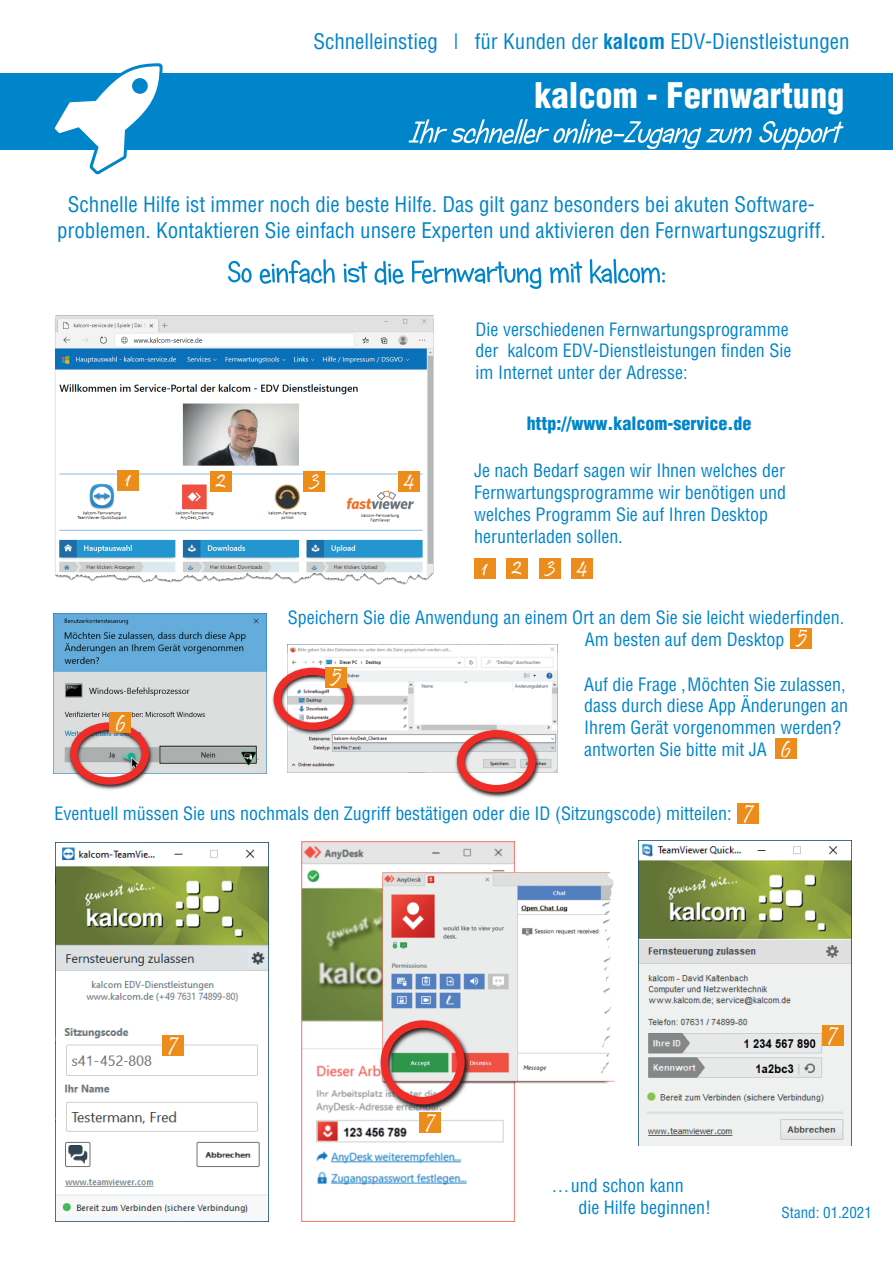
<style>
.page{position:relative;width:893px;height:1263px;background:#fff}
.page>*{position:absolute;margin:0;border:0;box-sizing:border-box;transform-origin:0 0}
.t1{font:900 condensed 34.5px "Helvetica";color:#fff}
.t2{font:22.5px "Pristina";color:#fff}
.t3{font:condensed 21px/25.5px "Helvetica";color:#0084ca;text-align:center}
.t4{font:condensed 18px/21.9px "Helvetica";color:#0084ca}
.t5{font:900 condensed 18px "Helvetica";color:#0084ca}
.t6{font:condensed 15px "Helvetica";color:#0084ca}
.s1{font-weight:700}
</style>
<div class="page">
<img style="left:288px;top:645px;width:270px;height:127px">
<div style="left:0;top:74px;width:893px;height:76px;background:#0084ca"></div>
<svg style="left:49px;top:63px;width:115px;height:112px"></svg>
<svg style="left:408px;top:119px;width:344px;height:30px"></svg>
<svg style="left:759px;top:121px;width:85px;height:29px"></svg>
<svg style="left:228px;top:261px;width:24px;height:22px"></svg>
<svg style="left:260px;top:259px;width:75px;height:25px"></svg>
<svg style="left:344px;top:261px;width:23px;height:22px"></svg>
<svg style="left:375px;top:261px;width:29px;height:24px"></svg>
<svg style="left:412px;top:260px;width:129px;height:29px"></svg>
<svg style="left:550px;top:261px;width:32px;height:22px"></svg>
<svg style="left:590px;top:259px;width:75px;height:25px"></svg>
<img style="left:54px;top:614px;width:212px;height:159px">
<img style="left:67px;top:720px;width:88px;height:70px">
<div style="left:70px;top:722px;width:79px;height:63px;border:8px solid #ee2d28;border-radius:50%"></div>
<div style="left:791px;top:628px;width:21px;height:20px;background:#eb8c1b"></div>
<img style="left:56px;top:847px;width:212px;height:366px">
<div style="left:110px;top:712px;width:21px;height:21px;background:#eb8c1b"></div>
<img style="left:302px;top:842px;width:313px;height:379px">
<img style="left:377px;top:1018px;width:95px;height:95px">
<div style="left:381px;top:1020px;width:84px;height:84px;border:8px solid #ee2d28;border-radius:50%"></div>
<div style="left:474px;top:559px;width:22px;height:20px;background:#eb8c1b"></div>
<div style="left:506px;top:558px;width:22px;height:21px;background:#eb8c1b"></div>
<div style="left:539px;top:559px;width:22px;height:20px;background:#eb8c1b"></div>
<div style="left:571px;top:558px;width:22px;height:21px;background:#eb8c1b"></div>
<img style="left:638px;top:840px;width:213px;height:305px">
<img style="left:454px;top:728px;width:87px;height:70px">
<div style="left:457px;top:730px;width:79px;height:62px;border:8px solid #ee2d28;border-radius:50%"></div>
<img style="left:272px;top:665px;width:86px;height:72px">
<div style="left:274px;top:668px;width:78px;height:62px;border:8px solid #ee2d28;border-radius:50%"></div>
<div style="left:325px;top:667px;width:22px;height:21px;background:#eb8c1b"></div>
<div style="left:775px;top:738px;width:22px;height:21px;background:#eb8c1b"></div>
<div style="left:162px;top:1035px;width:22px;height:20px;background:#eb8c1b"></div>
<div style="left:419px;top:1112px;width:22px;height:21px;background:#eb8c1b"></div>
<div style="left:822px;top:1025px;width:21px;height:20px;background:#eb8c1b"></div>
<div style="left:737px;top:803px;width:22px;height:21px;background:#eb8c1b"></div>
<img style="left:55px;top:315px;width:379px;height:270px">
<div style="left:117px;top:471px;width:22px;height:20px;background:#eb8c1b"></div>
<div style="left:210px;top:471px;width:22px;height:21px;background:#eb8c1b"></div>
<div style="left:303px;top:471px;width:22px;height:21px;background:#eb8c1b"></div>
<div style="left:398px;top:471px;width:22px;height:20px;background:#eb8c1b"></div>
<p class="t3" style="left:313px;top:31px;width:538px">Schnelleinstieg | für Kunden der <span class="s1">kalcom</span> EDV-Dienstleistungen</p>
<h1 class="t1" style="left:534px;top:82px;width:312px">kalcom - Fernwartung</h1>
<p class="t3" style="left:57px;top:193px;width:770px">Schnelle Hilfe ist immer noch die beste Hilfe. Das gilt ganz besonders bei akuten Software&shy;problemen. Kontaktieren Sie einfach unsere Experten und aktivieren den Fernwartungszugriff.</p>
<p class="t2" style="left:125px;top:468px;width:7px">1</p>
<p class="t2" style="left:216px;top:468px;width:11px">2</p>
<p class="t2" style="left:311px;top:467px;width:10px">3</p>
<p class="t2" style="left:404px;top:467px;width:12px">4</p>
<p class="t4" style="left:476px;top:320px;width:317px">Die verschiedenen Fernwartungsprogramme der kalcom EDV-Dienstleistungen finden Sie im Internet unter der Adresse:</p>
<p class="t5" style="left:527px;top:417px;width:226px">http://www.kalcom-service.de</p>
<p class="t4" style="left:474px;top:461px;width:313px">Je nach Bedarf sagen wir Ihnen welches der Fernwartungsprogramme wir benötigen und welches Programm Sie auf Ihren Desktop herunterladen sollen.</p>
<p class="t2" style="left:116px;top:712px;width:12px">6</p>
<p class="t2" style="left:482px;top:555px;width:107px">1234</p>
<p class="t4" style="left:585px;top:608px;width:261px;text-indent:-297px">Speichern Sie die Anwendung an einem Ort an dem Sie sie leicht wiederfinden.<br>Am besten auf dem Desktop</p>
<p class="t2" style="left:332px;top:662px;width:11px">5</p>
<p class="t2" style="left:798px;top:623px;width:11px">5</p>
<p class="t4" style="left:584px;top:674px;width:265px">Auf die Frage ‚Möchten Sie zulassen, dass durch diese App Änderungen an<br>Ihrem Gerät vorgenommen werden? antworten Sie bitte mit JA</p>
<p class="t2" style="left:781px;top:738px;width:12px">6</p>
<p class="t4" style="left:55px;top:804px;width:700px">Eventuell müssen Sie uns nochmals den Zugriff bestätigen oder die ID (Sitzungscode) mitteilen: <sup>7</sup></p>
<p class="t2" style="left:169px;top:1029px;width:11px">7</p>
<p class="t2" style="left:426px;top:1107px;width:11px">7</p>
<p class="t4" style="left:578px;top:1176px;width:134px;text-indent:-27px">… und schon kann<br>die Hilfe beginnen!</p>
<p class="t2" style="left:829px;top:1019px;width:11px">7</p>
<p class="t6" style="left:782px;top:1207px;width:92px">Stand: 01.2021</p>
</div>
